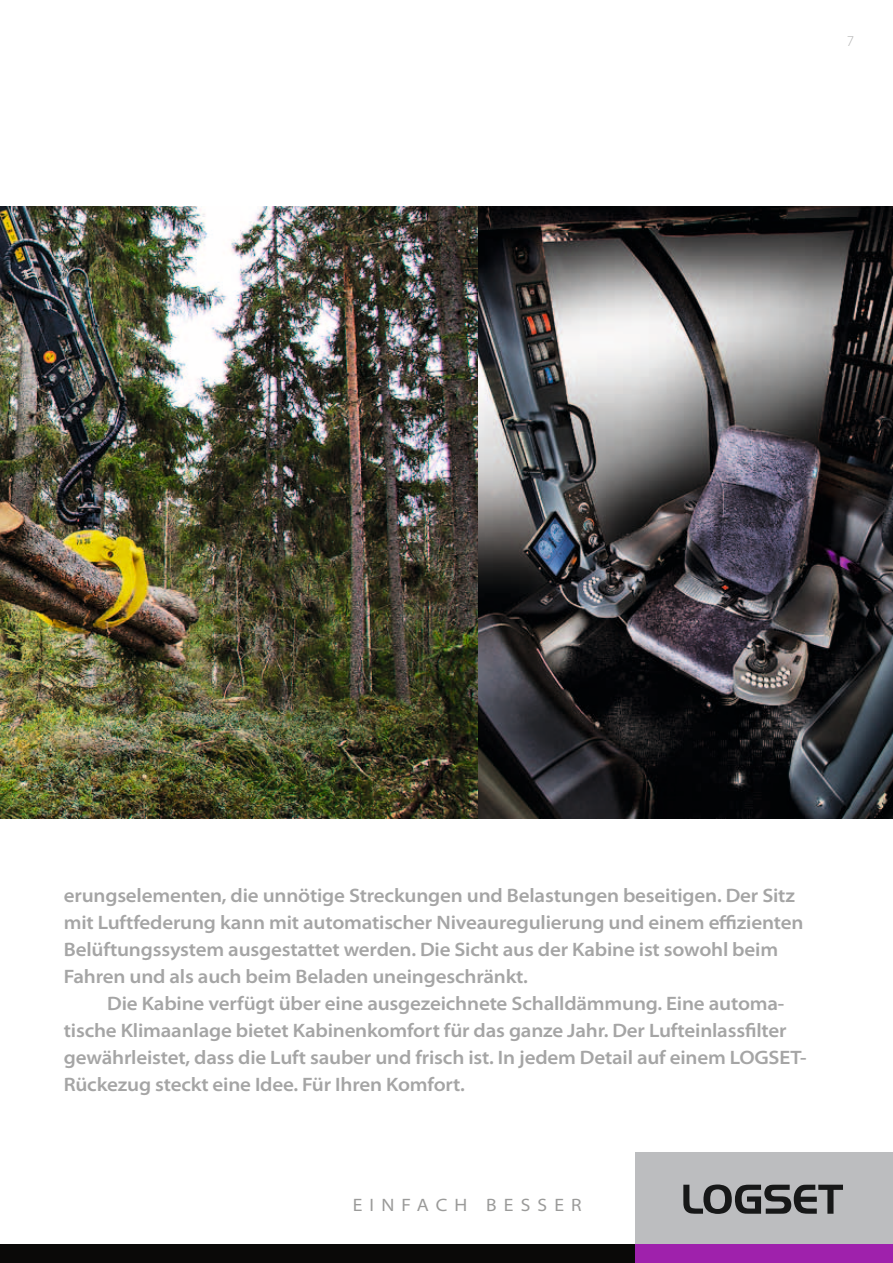
<style>
.page{position:relative;width:893px;height:1263px;background:#fff}
.page>*{position:absolute;margin:0;border:0;box-sizing:border-box;transform-origin:0 0}
.t1{font:600 semi-expanded 19.5px/27px "Myriad Pro";letter-spacing:-.01em;color:#a5a5a5}
.t2{font:semi-expanded 18px "Myriad Pro";letter-spacing:.4em;color:#9a9a99}
.t3{font:300 15px "Myriad Pro";color:#b1b1b1}
</style>
<div class="page">
<img style="left:0;top:206px;width:893px;height:612px">
<div style="left:635px;top:1152px;width:258px;height:111px;background:#bcbdbf"></div>
<svg style="left:683px;top:1184px;width:160px;height:30px"></svg>
<div style="left:0;top:1245px;width:635px;height:18px;background:#0a0908"></div>
<div style="left:635px;top:1245px;width:258px;height:18px;background:#9f21ac"></div>
<p class="t3" style="left:847px;top:32px;width:9px">7</p>
<p class="t1" style="left:64px;top:882px;width:741px">erungselementen, die unnötige Streckungen und Belastungen beseitigen. Der Sitz mit Luftfederung kann mit automatischer Niveauregulierung und einem effizienten Belüftungssystem ausgestattet werden. Die Sicht aus der Kabine ist sowohl beim Fahren und als auch beim Beladen uneingeschränkt.</p>
<p class="t1" style="left:64px;top:990px;width:744px;text-indent:43px">Die Kabine verfügt über eine ausgezeichnete Schalldämmung. Eine automa&shy;tische Klimaanlage bietet Kabinenkomfort für das ganze Jahr. Der Lufteinlassfilter gewährleistet, dass die Luft sauber und frisch ist. In jedem Detail auf einem LOGSET-Rückezug steckt eine Idee. Für Ihren Komfort.</p>
<p class="t2" style="left:353px;top:1194px;width:231px">EINFACH BESSER</p>
</div>
